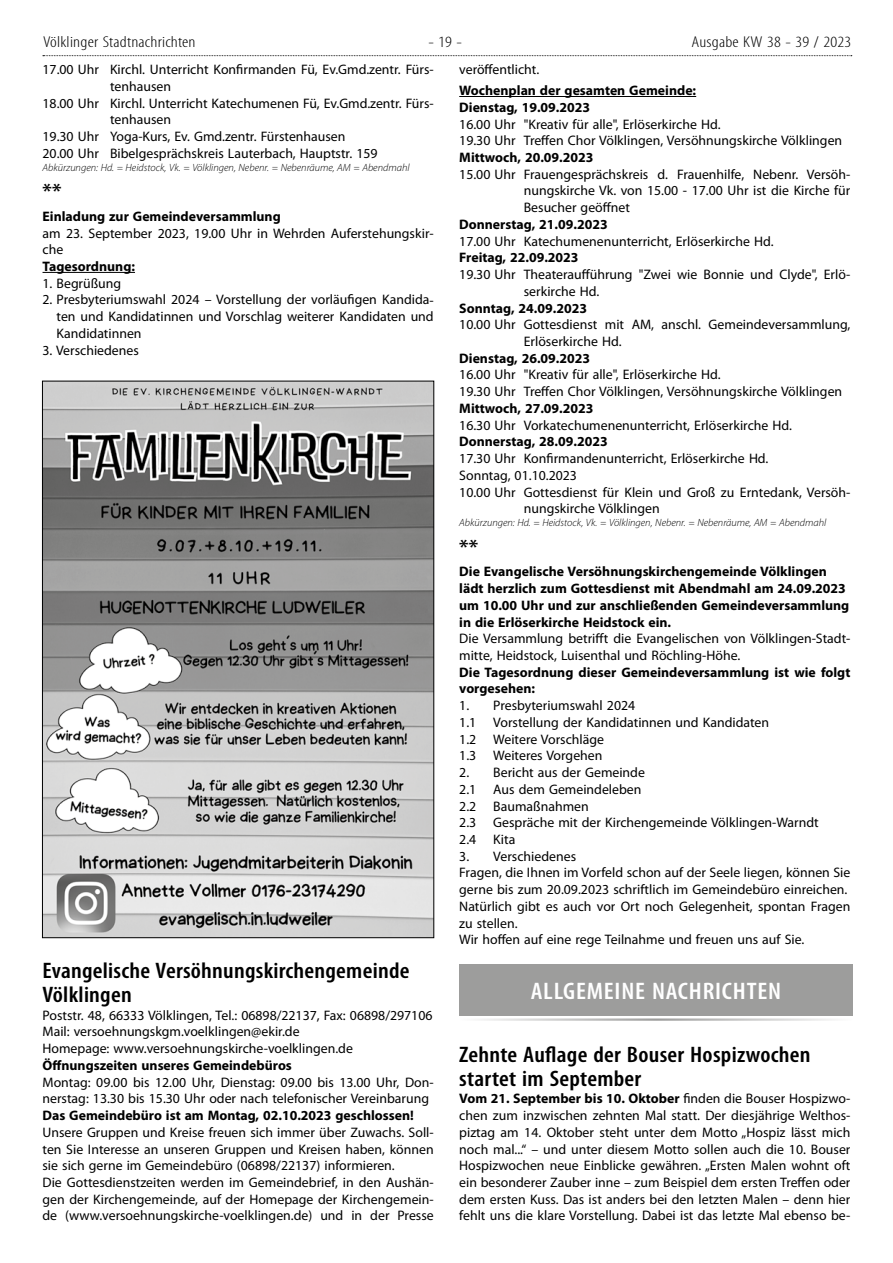
<style>
.page{position:relative;width:893px;height:1263px;background:#fff}
.page>*{position:absolute;margin:0;border:0;box-sizing:border-box;transform-origin:0 0}
.t1{font:600 condensed 24px "Myriad Pro";letter-spacing:.03em;color:#fff;scale:1.1 1}
.t2{font:600 condensed 22.5px/24.2px "Myriad Pro";letter-spacing:.01em;color:#000;scale:1.1 1}
.t3{font:300 condensed 15.75px "Myriad Pro";letter-spacing:.01em;color:#000;scale:1.2 1}
.t4{font:13.8px/16.8px "Myriad Pro";color:#000}
.t5{font:700 13.8px/16.8px "Myriad Pro";color:#000}
.t6{font:italic 300 10.5px "Myriad Pro";color:#000}
.s1{font-weight:700}
</style>
<div class="page">
<svg style="left:43px;top:55px;width:809px;height:1px"></svg>
<hr style="left:43px;top:272px;width:92px;height:1px;background:#000">
<img style="left:44px;top:383px;width:388px;height:553px">
<hr style="left:459px;top:96px;width:237px;height:1px;background:#000">
<div style="left:459px;top:964px;width:394px;height:51px;background:#9d9d9c"></div>
<hr style="left:459px;top:1018px;width:394px;height:3px;background:#9d9d9c">
<p class="t3" style="left:43px;top:33px;width:128px">Völklinger Stadtnachrichten</p>
<p class="t3" style="left:428px;top:33px;width:30px">- 19 -</p>
<p class="t3" style="left:692px;top:33px;width:135px">Ausgabe KW 38 - 39 / 2023</p>
<p class="t4" style="left:43px;top:61px;width:393px">17.00 Uhr Kirchl. Unterricht Konfirmanden Fü, Ev.Gmd.zentr. Fürs-</p>
<p class="t4" style="left:110px;top:78px;width:63px">tenhausen</p>
<p class="t4" style="left:43px;top:94px;width:393px">18.00 Uhr Kirchl. Unterricht Katechumenen Fü, Ev.Gmd.zentr. Fürs-</p>
<p class="t4" style="left:110px;top:111px;width:63px">tenhausen</p>
<p class="t4" style="left:43px;top:128px;width:305px">19.30 Uhr Yoga-Kurs, Ev. Gmd.zentr. Fürstenhausen</p>
<p class="t4" style="left:43px;top:145px;width:337px">20.00 Uhr Bibelgesprächskreis Lauterbach, Hauptstr. 159</p>
<p class="t6" style="left:43px;top:161px;width:369px">Abkürzungen: Hd. = Heidstock, Vk. = Völklingen, Nebenr. = Nebenräume, AM = Abendmahl</p>
<h2 class="t2" style="left:43px;top:179px;width:19px">**</h2>
<p class="t5" style="left:43px;top:207px;width:240px">Einladung zur Gemeindeversammlung</p>
<p class="t4" style="left:43px;top:224px;width:393px">am 23. September 2023, 19.00 Uhr in Wehrden Auferstehungskir&shy;che</p>
<p class="t5" style="left:43px;top:257px;width:94px">Tagesordnung:</p>
<p class="t4" style="left:43px;top:274px;width:80px">1. Begrüßung</p>
<p class="t4" style="left:57px;top:291px;width:379px;text-align:justify;text-indent:-14px">2. Presbyteriumswahl 2024 – Vorstellung der vorläufigen Kandida&shy;ten und Kandidatinnen und Vorschlag weiterer Kandidaten und Kandidatinnen</p>
<p class="t4" style="left:43px;top:341px;width:98px">3. Verschiedenes</p>
<p class="t4" style="left:459px;top:61px;width:81px">veröffentlicht.</p>
<p class="t5" style="left:459px;top:82px;width:238px">Wochenplan der gesamten Gemeinde:<br>Dienstag, 19.09.2023</p>
<p class="t4" style="left:459px;top:115px;width:384px">16.00 Uhr "Kreativ für alle", Erlöserkirche Hd.<br>19.30 Uhr Treffen Chor Völklingen, Versöhnungskirche Völklingen</p>
<p class="t5" style="left:459px;top:149px;width:136px">Mittwoch, 20.09.2023</p>
<p class="t4" style="left:524px;top:165px;width:328px;text-align:justify;text-indent:-64px">15.00 Uhr Frauengesprächskreis d. Frauenhilfe, Nebenr. Versöh&shy;nungskirche Vk. von 15.00 - 17.00 Uhr ist die Kirche für Besucher geöffnet</p>
<p class="t5" style="left:459px;top:215px;width:150px">Donnerstag, 21.09.2023</p>
<p class="t4" style="left:459px;top:232px;width:316px">17.00 Uhr Katechumenenunterricht, Erlöserkirche Hd.</p>
<p class="t5" style="left:459px;top:249px;width:121px">Freitag, 22.09.2023</p>
<p class="t4" style="left:524px;top:266px;width:328px;text-indent:-65px">19.30 Uhr Theateraufführung "Zwei wie Bonnie und Clyde", Erlö&shy;serkirche Hd.</p>
<p class="t5" style="left:459px;top:299px;width:129px">Sonntag, 24.09.2023</p>
<p class="t4" style="left:524px;top:316px;width:328px;text-indent:-65px">10.00 Uhr Gottesdienst mit AM, anschl. Gemeindeversammlung,<br>Erlöserkirche Hd.</p>
<p class="t5" style="left:459px;top:349px;width:132px">Dienstag, 26.09.2023</p>
<p class="t4" style="left:459px;top:366px;width:384px">16.00 Uhr "Kreativ für alle", Erlöserkirche Hd.<br>19.30 Uhr Treffen Chor Völklingen, Versöhnungskirche Völklingen</p>
<p class="t5" style="left:459px;top:399px;width:136px">Mittwoch, 27.09.2023</p>
<p class="t4" style="left:459px;top:416px;width:334px">16.30 Uhr Vorkatechumenenunterricht, Erlöserkirche Hd.</p>
<p class="t5" style="left:459px;top:433px;width:150px">Donnerstag, 28.09.2023</p>
<p class="t4" style="left:459px;top:450px;width:311px">17.30 Uhr Konfirmandenunterricht, Erlöserkirche Hd.</p>
<p class="t4" style="left:459px;top:467px;width:119px">Sonntag, 01.10.2023</p>
<p class="t4" style="left:459px;top:483px;width:393px">10.00 Uhr Gottesdienst für Klein und Groß zu Erntedank, Versöh-</p>
<p class="t4" style="left:524px;top:500px;width:137px">nungskirche Völklingen</p>
<p class="t6" style="left:459px;top:516px;width:369px">Abkürzungen: Hd. = Heidstock, Vk. = Völklingen, Nebenr. = Nebenräume, AM = Abendmahl</p>
<h2 class="t2" style="left:459px;top:535px;width:19px">**</h2>
<p class="t5" style="left:459px;top:563px;width:392px">Die Evangelische Versöhnungskirchengemeinde Völklingen lädt herzlich zum Gottesdienst mit Abendmahl am 24.09.2023 um 10.00 Uhr und zur anschließenden Gemeindeversammlung in die Erlöserkirche Heidstock ein.</p>
<p class="t4" style="left:459px;top:630px;width:393px">Die Versammlung betrifft die Evangelischen von Völklingen-Stadt&shy;mitte, Heidstock, Luisenthal und Röchling-Höhe.</p>
<p class="t5" style="left:459px;top:663px;width:393px">Die Tagesordnung dieser Gemeindeversammlung ist wie folgt vorgesehen:</p>
<p class="t4" style="left:459px;top:697px;width:311px">1. Presbyteriumswahl 2024<br>1.1 Vorstellung der Kandidatinnen und Kandidaten<br>1.2 Weitere Vorschläge<br>1.3 Weiteres Vorgehen</p>
<p class="t4" style="left:459px;top:764px;width:361px">2. Bericht aus der Gemeinde<br>2.1 Aus dem Gemeindeleben<br>2.2 Baumaßnahmen<br>2.3 Gespräche mit der Kirchengemeinde Völklingen-Warndt<br>2.4 Kita</p>
<p class="t4" style="left:459px;top:847px;width:393px">3. Verschiedenes<br>Fragen, die Ihnen im Vorfeld schon auf der Seele liegen, können Sie gerne bis zum 20.09.2023 schriftlich im Gemeindebüro einreichen.<br>Natürlich gibt es auch vor Ort noch Gelegenheit, spontan Fragen zu stellen.<br>Wir hoffen auf eine rege Teilnahme und freuen uns auf Sie.</p>
<h1 class="t1" style="left:531px;top:976px;width:229px">ALLGEMEINE NACHRICHTEN</h1>
<h2 class="t2" style="left:43px;top:958px;width:335px">Evangelische Versöhnungskirchengemeinde<br>Völklingen</h2>
<p class="t4" style="left:43px;top:1006px;width:391px">Poststr. 48, 66333 Völklingen, Tel.: 06898/22137, Fax: 06898/297106<br>Mail: versoehnungskgm.voelklingen@ekir.de<br>Homepage: www.versoehnungskirche-voelklingen.de</p>
<p class="t5" style="left:43px;top:1056px;width:251px">Öffnungszeiten unseres Gemeindebüros</p>
<p class="t4" style="left:43px;top:1073px;width:393px">Montag: 09.00 bis 12.00 Uhr, Dienstag: 09.00 bis 13.00 Uhr, Don&shy;nerstag: 13.30 bis 15.30 Uhr oder nach telefonischer Vereinbarung</p>
<p class="t5" style="left:43px;top:1106px;width:373px">Das Gemeindebüro ist am Montag, 02.10.2023 geschlossen!</p>
<p class="t4" style="left:43px;top:1123px;width:393px">Unsere Gruppen und Kreise freuen sich immer über Zuwachs. Soll&shy;ten Sie Interesse an unseren Gruppen und Kreisen haben, können sie sich gerne im Gemeindebüro (06898/22137) informieren.<br>Die Gottesdienstzeiten werden im Gemeindebrief, in den Aushän&shy;gen der Kirchengemeinde, auf der Homepage der Kirchengemein&shy;de (www.versoehnungskirche-voelklingen.de) und in der Presse</p>
<h2 class="t2" style="left:459px;top:1042px;width:321px">Zehnte Auflage der Bouser Hospizwochen startet im September</h2>
<p class="t4" style="left:459px;top:1090px;width:393px;text-align:justify"><span class="s1">Vom 21. September bis 10. Oktober</span> finden die Bouser Hospizwo&shy;chen zum inzwischen zehnten Mal statt. Der diesjährige Welthos&shy;piztag am 14. Oktober steht unter dem Motto „Hospiz lässt mich noch mal...“ – und unter diesem Motto sollen auch die 10. Bouser Hospizwochen neue Einblicke gewähren. „Ersten Malen wohnt oft ein besonderer Zauber inne – zum Beispiel dem ersten Treffen oder dem ersten Kuss. Das ist anders bei den letzten Malen – denn hier fehlt uns die klare Vorstellung. Dabei ist das letzte Mal ebenso be-</p>
</div>
